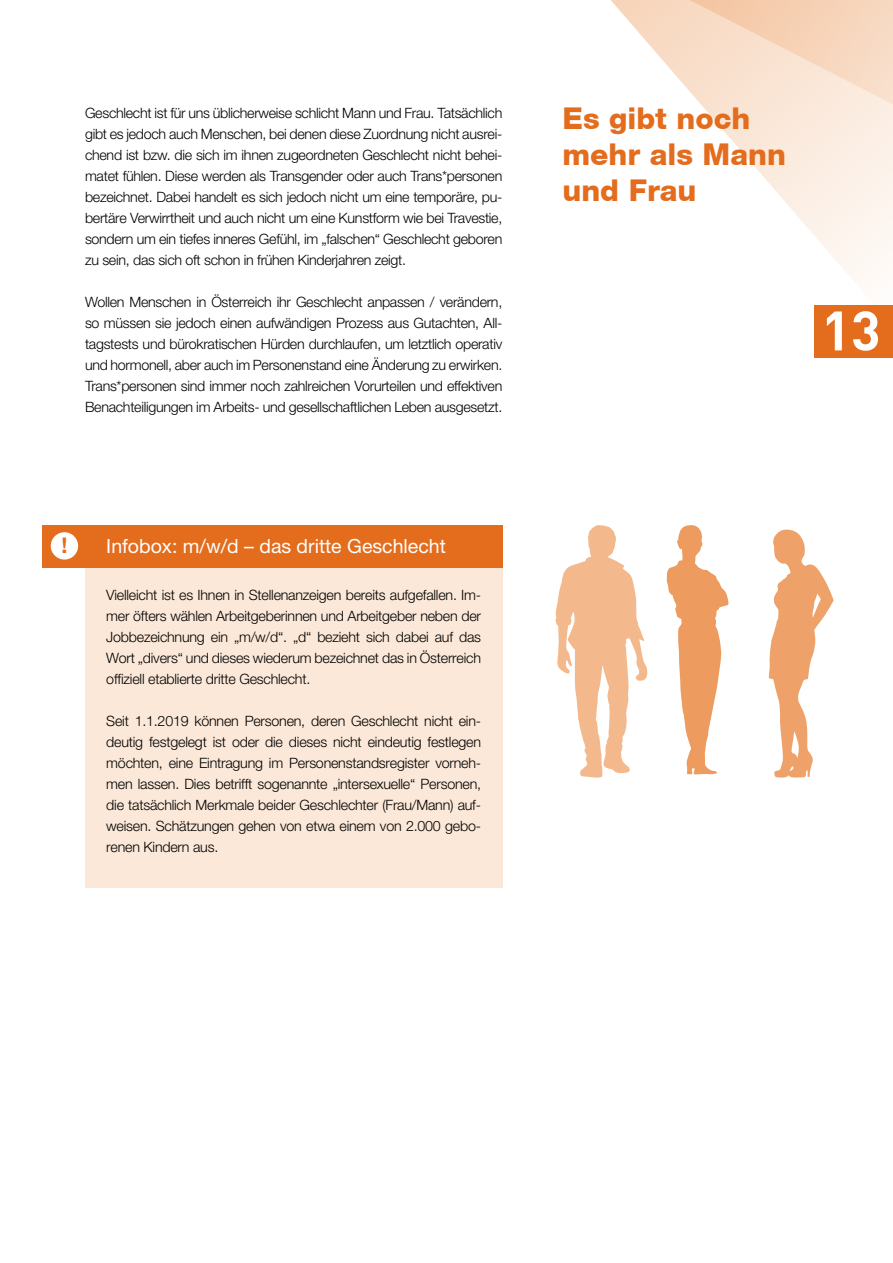
<style>
.page{position:relative;width:893px;height:1263px;background:#fff}
.page>*{position:absolute;margin:0;border:0;box-sizing:border-box;transform-origin:0 0}
.t1{font:700 54.6px "DIN";color:#fff}
.t2{font:800 30px/36px "Helvetica Neue";color:#e36c1d}
.t3{font:700 21.6px "Helvetica Neue LT Std";color:#e36c1d}
.t4{font:19.5px "Helvetica Neue LT Std";color:#fff}
.t5{font:300 14.25px/21px "Helvetica Neue";letter-spacing:-.015em;color:#000;text-align:justify}
</style>
<div class="page">
<svg style="left:752px;top:163px;width:141px;height:143px"></svg>
<svg style="left:611px;top:0;width:282px;height:163px"></svg>
<div style="left:814px;top:306px;width:79px;height:52px;background:#e36c1d"></div>
<div style="left:85px;top:568px;width:417px;height:320px;background:#fbe8d8"></div>
<div style="left:85px;top:525px;width:417px;height:43px;background:#e36c1d"></div>
<div style="left:42px;top:525px;width:47px;height:43px;background:#e36c1d"></div>
<div style="left:52px;top:533px;width:25px;height:26px;background:#fff;border-radius:50%"></div>
<div style="left:51px;top:532px;width:27px;height:28px;border:2px solid #fff;border-radius:50%"></div>
<svg style="left:555px;top:525px;width:92px;height:253px"></svg>
<svg style="left:666px;top:525px;width:63px;height:250px"></svg>
<svg style="left:769px;top:529px;width:65px;height:249px"></svg>
<p class="t5" style="left:85px;top:102px;width:419px">Geschlecht ist für uns üblicherweise schlicht Mann und Frau. Tatsächlich gibt es jedoch auch Menschen, bei denen diese Zuordnung nicht ausrei&shy;chend ist bzw. die sich im ihnen zugeordneten Geschlecht nicht behei&shy;matet fühlen. Diese werden als Transgender oder auch Trans*personen bezeichnet. Dabei handelt es sich jedoch nicht um eine temporäre, pu&shy;bertäre Verwirrtheit und auch nicht um eine Kunstform wie bei Travestie, sondern um ein tiefes inneres Gefühl, im „falschen“ Geschlecht geboren zu sein, das sich oft schon in frühen Kinderjahren zeigt.</p>
<p class="t5" style="left:85px;top:291px;width:419px">Wollen Menschen in Österreich ihr Geschlecht anpassen / verändern, so müssen sie jedoch einen aufwändigen Prozess aus Gutachten, All&shy;tagstests und bürokratischen Hürden durchlaufen, um letztlich operativ und hormonell, aber auch im Personenstand eine Änderung zu erwirken.<br>Trans*personen sind immer noch zahlreichen Vorurteilen und effektiven Benachteiligungen im Arbeits- und gesellschaftlichen Leben ausgesetzt.</p>
<h3 class="t3" style="left:61px;top:532px;width:8px">!</h3>
<h3 class="t4" style="left:106px;top:534px;width:341px">Infobox: m/w/d – das dritte Geschlecht</h3>
<p class="t5" style="left:106px;top:584px;width:376px">Vielleicht ist es Ihnen in Stellenanzeigen bereits aufgefallen. Im&shy;mer öfters wählen Arbeitgeberinnen und Arbeitgeber neben der Jobbezeichnung ein „m/w/d“. „d“ bezieht sich dabei auf das Wort „divers“ und dieses wiederum bezeichnet das in Österreich offiziell etablierte dritte Geschlecht.</p>
<p class="t5" style="left:106px;top:710px;width:376px">Seit 1.1.2019 können Personen, deren Geschlecht nicht ein&shy;deutig festgelegt ist oder die dieses nicht eindeutig festlegen möchten, eine Eintragung im Personenstandsregister vorneh&shy;men lassen. Dies betrifft sogenannte „intersexuelle“ Personen, die tatsächlich Merkmale beider Geschlechter (Frau/Mann) auf&shy;weisen. Schätzungen gehen von etwa einem von 2.000 gebo&shy;renen Kindern aus.</p>
<h2 class="t2" style="left:562px;top:100px;width:225px">Es gibt noch mehr als Mann und Frau</h2>
<h1 class="t1" style="left:821px;top:295px;width:61px">13</h1>
</div>
